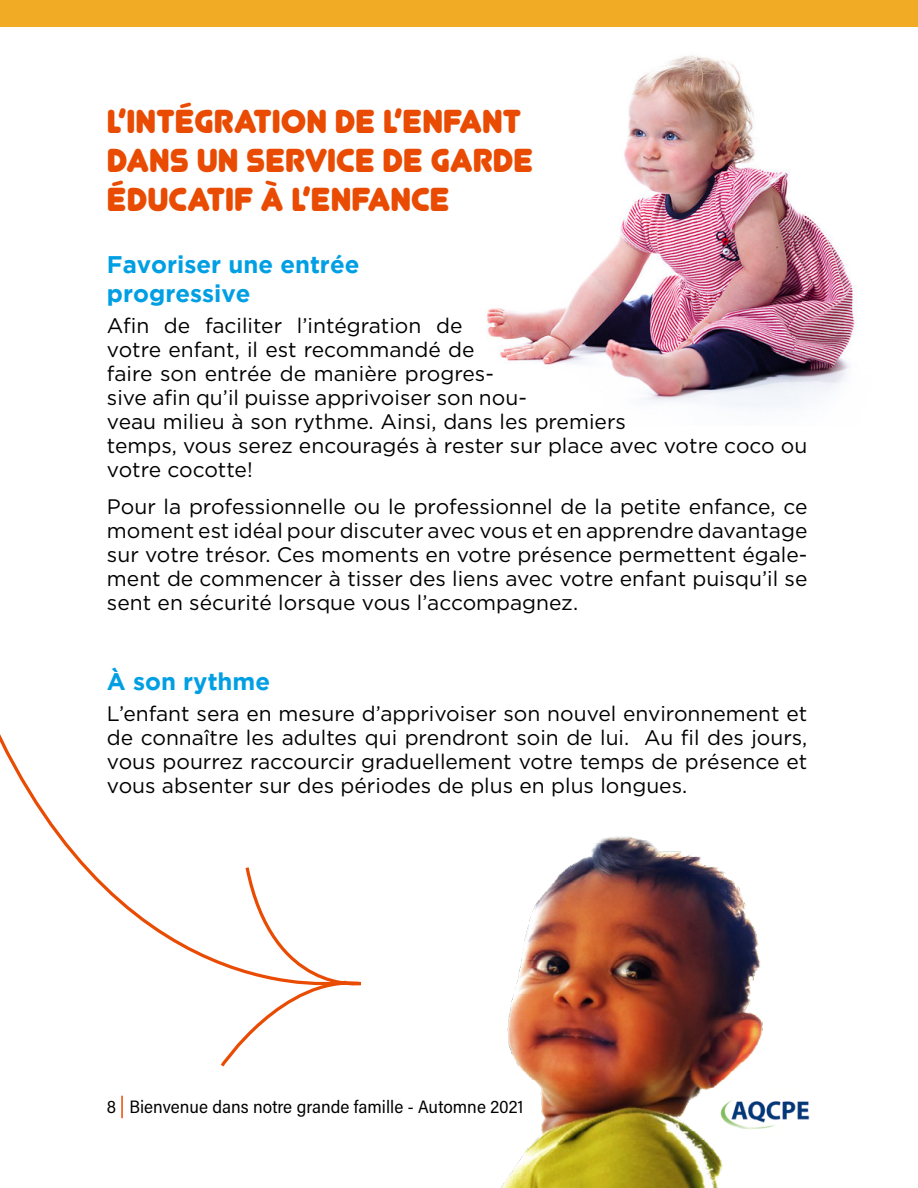
<style>
.page{position:relative;width:918px;height:1188px;background:#fff}
.page>*{position:absolute;margin:0;border:0;box-sizing:border-box;transform-origin:0 0}
.t1{font:33px/39px "Junegull";color:#e94b03}
.t2{font:700 24px/28.8px "Gotham";color:#009fe3}
.t3{font:21px/24px "Gotham";color:#000;text-align:justify}
.t4{font:18px "Acumin Pro Semi Cond";color:#000}
</style>
<div class="page">
<img style="left:486px;top:55px;width:371px;height:354px">
<img style="left:501px;top:836px;width:309px;height:352px">
<div style="left:0;top:0;width:918px;height:27px;background:#f1ab25"></div>
<svg style="left:0;top:734px;width:219px;height:231px"></svg>
<svg style="left:219px;top:867px;width:142px;height:200px"></svg>
<img style="left:719px;top:1091px;width:90px;height:45px">
<hr style="left:121px;top:1096px;width:2px;height:22px;background:#e94b03">
<p class="t1" style="left:107px;top:102px;width:428px">L’INTÉGRATION DE L’ENFANT<br>DANS UN SERVICE DE GARDE<br>ÉDUCATIF À L’ENFANCE</p>
<p class="t2" style="left:107px;top:250px;width:254px">Favoriser une entrée progressive</p>
<p class="t3" style="left:107px;top:313px;width:702px;text-align:left">Afin de faciliter l’intégration de<br>votre enfant, il est recommandé de<br>faire son entrée de manière progres-<br>sive afin qu’il puisse apprivoiser son nou-<br>veau milieu à son rythme. Ainsi, dans les premiers<br>temps, vous serez encouragés à rester sur place avec votre coco ou votre cocotte!</p>
<p class="t3" style="left:107px;top:495px;width:702px">Pour la professionnelle ou le professionnel de la petite enfance, ce moment est idéal pour discuter avec vous et en apprendre davantage sur votre trésor. Ces moments en votre présence permettent égale&shy;ment de commencer à tisser des liens avec votre enfant puisqu’il se sent en sécurité lorsque vous l’accompagnez.</p>
<p class="t2" style="left:107px;top:667px;width:165px">À son rythme</p>
<p class="t3" style="left:107px;top:701px;width:702px">L’enfant sera en mesure d’apprivoiser son nouvel environnement et de connaître les adultes qui prendront soin de lui. Au fil des jours, vous pourrez raccourcir graduellement votre temps de présence et vous absenter sur des périodes de plus en plus longues.</p>
<p class="t4" style="left:107px;top:1094px;width:418px">8 Bienvenue dans notre grande famille - Automne 2021</p>
</div>
